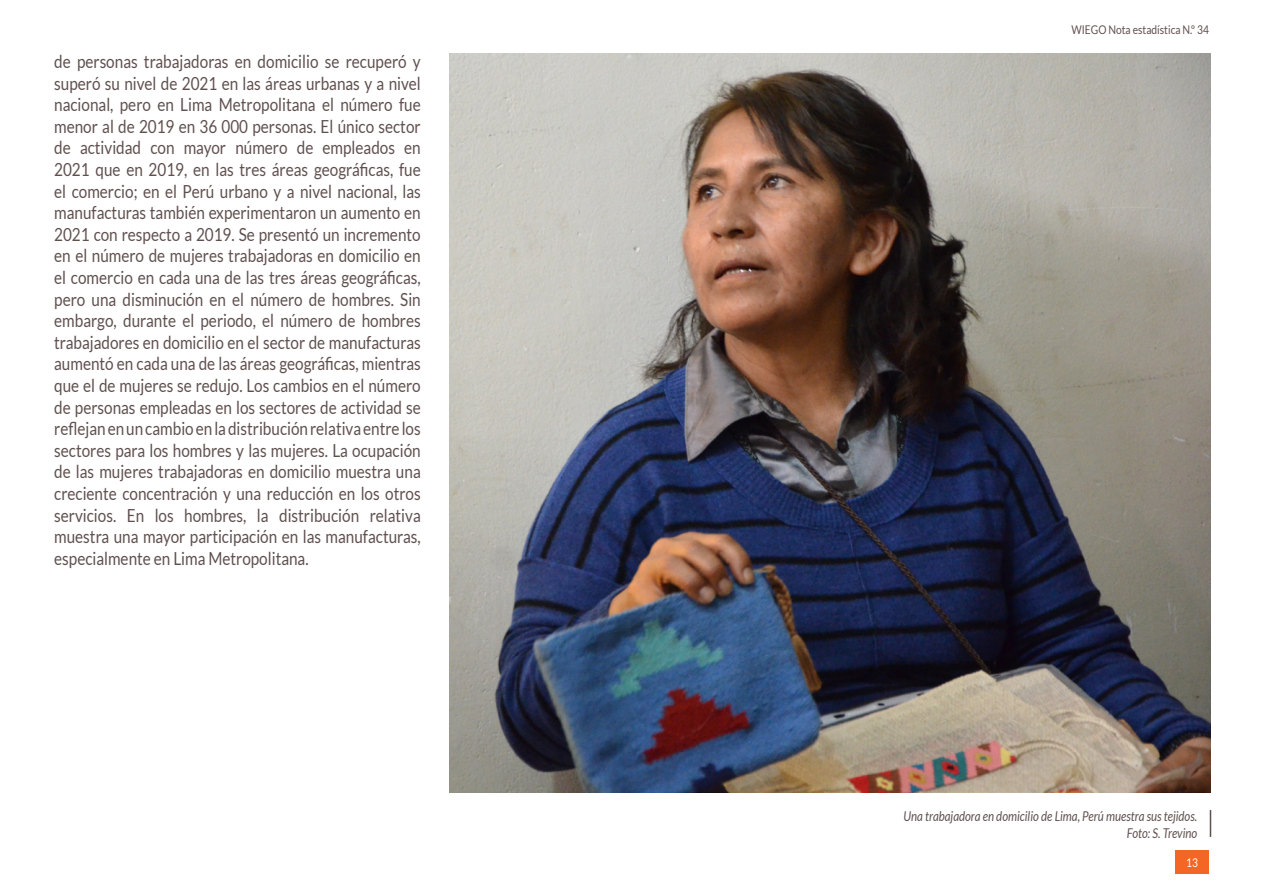
<style>
.page{position:relative;width:1263px;height:893px;background:#fff}
.page>*{position:absolute;margin:0;border:0;box-sizing:border-box;transform-origin:0 0}
.t1{font:18px/21.6px "Lato";color:#5f504e;text-align:justify;scale:.85 1}
.t2{font:italic 13.5px/16.2px "Lato";color:#5f504e;text-align:right;scale:.85 1}
.t3{font:12px "Lato";color:#5f504e;scale:.85 1}
.t4{font:12px "Lato";color:#fff;scale:.85 1}
</style>
<div class="page">
<img style="left:449px;top:54px;width:761px;height:738px">
<svg style="left:1210px;top:810px;width:1px;height:27px"></svg>
<div style="left:1175px;top:850px;width:34px;height:24px;background:#f36624"></div>
<p class="t1" style="left:54px;top:52px;width:433px">de personas trabajadoras en domicilio se recuperó y superó su nivel de 2021 en las áreas urbanas y a nivel nacional, pero en Lima Metropolitana el número fue menor al de 2019 en 36 000 personas. El único sector de actividad con mayor número de empleados en 2021 que en 2019, en las tres áreas geográficas, fue el comercio; en el Perú urbano y a nivel nacional, las manufacturas también experimentaron un aumento en 2021 con respecto a 2019. Se presentó un incremento en el número de mujeres trabajadoras en domicilio en el comercio en cada una de las tres áreas geográficas, pero una disminución en el número de hombres. Sin embargo, durante el periodo, el número de hombres trabajadores en domicilio en el sector de manufacturas aumentó en cada una de las áreas geográficas, mientras que el de mujeres se redujo. Los cambios en el número de personas empleadas en los sectores de actividad se reflejan en un cambio en la distribución relativa entre los sectores para los hombres y las mujeres. La ocupación de las mujeres trabajadoras en domicilio muestra una creciente concentración y una reducción en los otros servicios. En los hombres, la distribución relativa muestra una mayor participación en las manufacturas, especialmente en Lima Metropolitana.</p>
<p class="t3" style="left:1071px;top:23px;width:163px">WIEGO Nota estadística N.º 34</p>
<p class="t2" style="left:903px;top:809px;width:347px">Una trabajadora en domicilio de Lima, Perú muestra sus tejidos.<br>Foto: S. Trevino</p>
<p class="t4" style="left:1186px;top:858px;width:15px">13</p>
</div>
